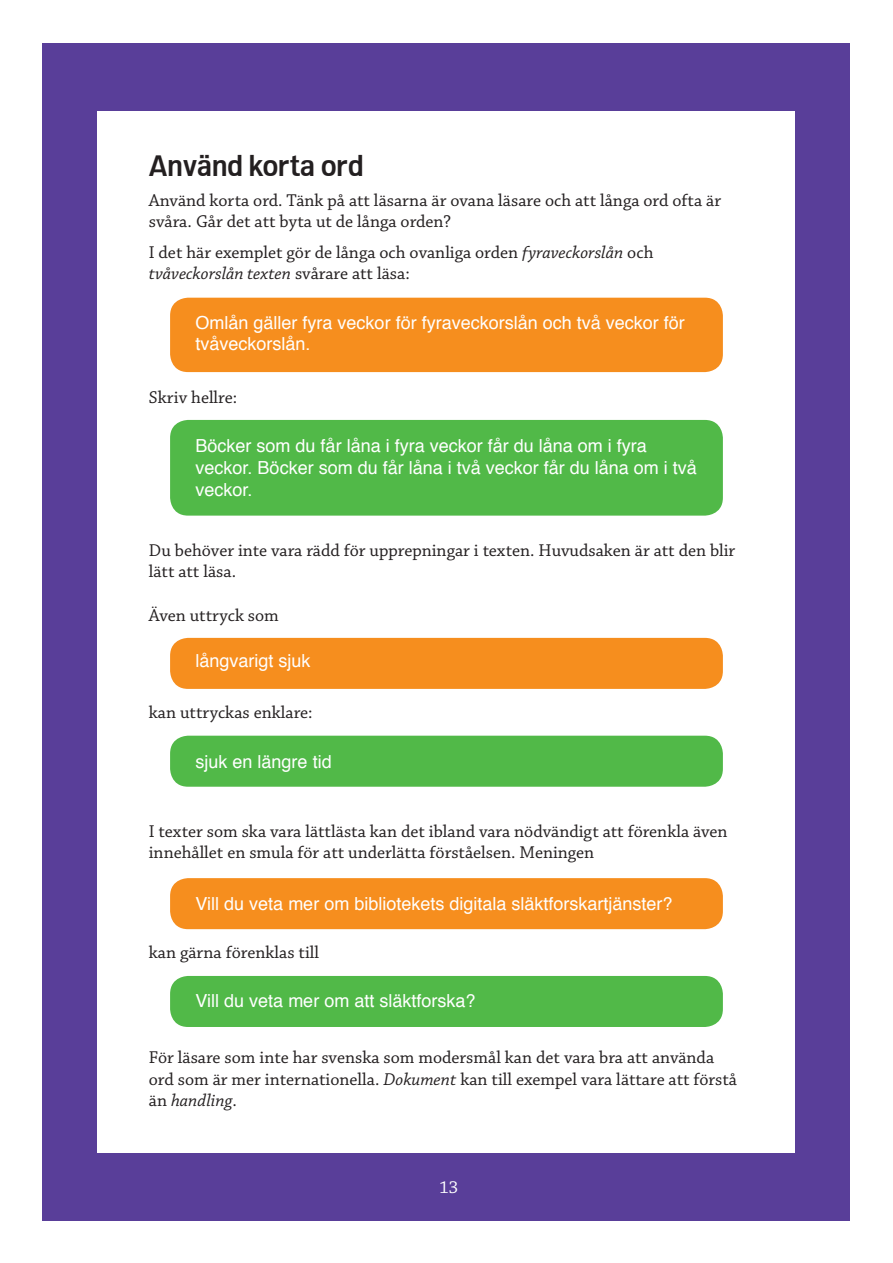
<style>
.page{position:relative;width:893px;height:1263px;background:#fff}
.page>*{position:absolute;margin:0;border:0;box-sizing:border-box;transform-origin:0 0}
.t1{font:30px "Biblio";color:#231f20}
.t2{font:18px/21.6px "Chaparral Pro";color:#231f20}
.t3{font:18px/21.6px "Helvetica";color:#fff}
.t4{font:18px "Chaparral Pro";color:#fff}
.s1{font-style:italic}
</style>
<div class="page">
<div style="left:43px;top:43px;width:807px;height:1177px;background:#593e99"></div>
<div style="left:98px;top:111px;width:697px;height:1041px;background:#fff"></div>
<div style="left:170px;top:736px;width:553px;height:51px;background:#51b948;border-radius:18px"></div>
<div style="left:170px;top:638px;width:553px;height:51px;background:#f68e1e;border-radius:18px"></div>
<div style="left:170px;top:298px;width:553px;height:74px;background:#f68e1e;border-radius:18px"></div>
<div style="left:170px;top:420px;width:553px;height:96px;background:#51b948;border-radius:18px"></div>
<div style="left:170px;top:976px;width:553px;height:51px;background:#51b948;border-radius:18px"></div>
<div style="left:170px;top:878px;width:553px;height:51px;background:#f68e1e;border-radius:18px"></div>
<h1 class="t1" style="left:149px;top:149px;width:216px">Använd korta ord</h1>
<p class="t2" style="left:149px;top:190px;width:574px">Använd korta ord. Tänk på att läsarna är ovana läsare och att långa ord ofta är svåra. Går det att byta ut de långa orden?</p>
<p class="t2" style="left:149px;top:242px;width:506px">I det här exemplet gör de långa och ovanliga orden <span class="s1">fyraveckorslån</span> och <span class="s1">tvåveckorslån texten</span> svårare att läsa:</p>
<p class="t3" style="left:196px;top:312px;width:491px">Omlån gäller fyra veckor för fyraveckorslån och två veckor för tvåveckorslån.</p>
<p class="t2" style="left:149px;top:388px;width:90px">Skriv hellre:</p>
<p class="t3" style="left:196px;top:436px;width:503px">Böcker som du får låna i fyra veckor får du låna om i fyra veckor. Böcker som du får låna i två veckor får du låna om i två veckor.</p>
<p class="t2" style="left:149px;top:540px;width:588px">Du behöver inte vara rädd för upprepningar i texten. Huvudsaken är att den blir lätt att läsa.</p>
<p class="t2" style="left:149px;top:605px;width:132px">Även uttryck som</p>
<p class="t3" style="left:196px;top:651px;width:117px">långvarigt sjuk</p>
<p class="t2" style="left:149px;top:702px;width:165px">kan uttryckas enklare:</p>
<p class="t3" style="left:196px;top:751px;width:138px">sjuk en längre tid</p>
<p class="t2" style="left:149px;top:821px;width:580px">I texter som ska vara lättlästa kan det ibland vara nödvändigt att förenkla även innehållet en smula för att underlätta förståelsen. Meningen</p>
<p class="t3" style="left:196px;top:893px;width:478px">Vill du veta mer om bibliotekets digitala släktforskartjänster?</p>
<p class="t2" style="left:149px;top:942px;width:172px">kan gärna förenklas till</p>
<p class="t3" style="left:196px;top:990px;width:281px">Vill du veta mer om att släktforska?</p>
<p class="t2" style="left:149px;top:1047px;width:590px">För läsare som inte har svenska som modersmål kan det vara bra att använda ord som är mer internationella. <span class="s1">Dokument</span> kan till exempel vara lättare att förstå än <span class="s1">handling</span>.</p>
<p class="t4" style="left:439px;top:1178px;width:20px">13</p>
</div>
